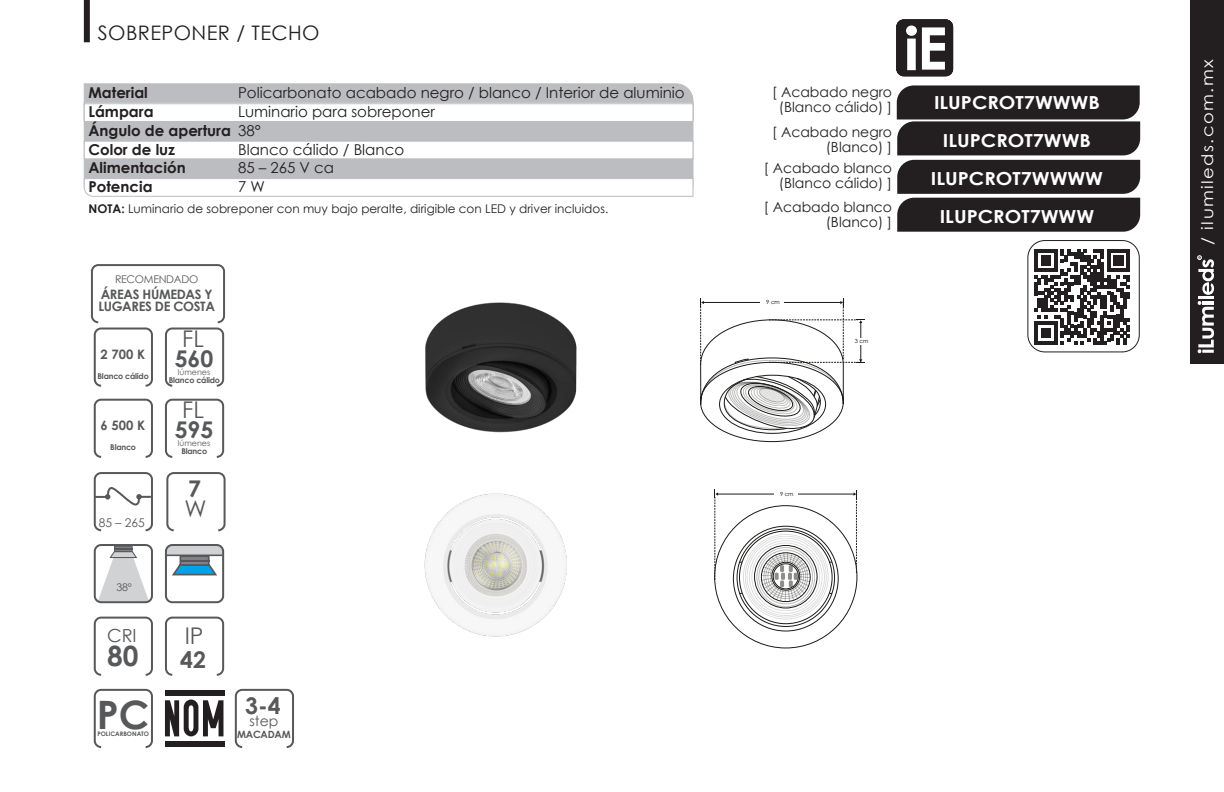
<style>
.page{position:relative;width:1224px;height:792px;background:#fff}
.page>*{position:absolute;margin:0;border:0;box-sizing:border-box;transform-origin:0 0}
.t1{font:700 39.2px "Century Gothic";color:#57585a}
.t2{font:700 28px "Century Gothic";color:#57585a}
.t3{font:700 23px "Century Gothic";color:#57585a}
.t4{font:23px "Century Gothic";color:#57585a}
.t5{font:20px "Century Gothic";letter-spacing:.02em;color:#231f20}
.t6{font:700 18px/38px "Century Gothic";color:#fff;text-align:center;scale:1.1 1}
.t7{font:18px "Century Gothic";color:#57585a}
.t8{font:16px "Century Gothic";letter-spacing:.08em;color:#fff;scale:1.12 1}
.t9{font:15px/18.8px "Century Gothic";color:#231f20}
.t10{font:700 15px/18.8px "Century Gothic";color:#231f20}
.t11{font:14px/15px "Century Gothic";color:#231f20;text-align:right}
.t12{font:14px "Century Gothic";color:#57585a}
.t13{font:700 13px/12px "Century Gothic";letter-spacing:-.025em;color:#57585a}
.t14{font:12px "Century Gothic";color:#231f20}
.t15{font:12px "Century Gothic";color:#57585a}
.t16{font:10.6px "Century Gothic";letter-spacing:-.025em;color:#57585a}
.t17{font:700 10px "Century Gothic";letter-spacing:-.025em;color:#57585a}
.t18{font:700 8px "Century Gothic";letter-spacing:-.025em;color:#57585a}
.t19{font:8px "Century Gothic";color:#57585a}
.t20{font:700 6.2px "Century Gothic";color:#57585a}
.t21{font:5.6px "Century Gothic";color:#050504}
.s1{font-weight:700}
</style>
<div class="page">
<div style="left:1190px;top:0;width:34px;height:364px;background:#231f20"></div>
<hr style="left:1198px;top:296px;width:16px;height:3px;background:#fff">
<svg style="left:1198px;top:301px;width:16px;height:52px"></svg>
<svg style="left:1197px;top:255px;width:17px;height:40px"></svg>
<div style="left:84px;top:0;width:6px;height:42px;background:#231f20"></div>
<div style="left:165px;top:617px;width:59px;height:59px;border:2px solid #57585a;border-radius:6px"></div>
<div style="left:94px;top:472px;width:59px;height:59px;border:2px solid #57585a;border-radius:6px"></div>
<svg style="left:93px;top:486px;width:60px;height:21px"></svg>
<svg style="left:168px;top:547px;width:53px;height:28px"></svg>
<hr style="left:180px;top:560px;width:30px;height:1px;background:#57585a">
<div style="left:165px;top:544px;width:59px;height:59px;border:2px solid #57585a;border-radius:6px"></div>
<hr style="left:167px;top:555px;width:55px;height:1px;background:#57585a">
<div style="left:165px;top:691px;width:59px;height:5px;background:#231f20"></div>
<div style="left:165px;top:741px;width:59px;height:5px;background:#231f20"></div>
<svg style="left:165px;top:700px;width:58px;height:36px"></svg>
<div style="left:94px;top:617px;width:59px;height:59px;border:2px solid #57585a;border-radius:6px"></div>
<div style="left:94px;top:689px;width:59px;height:59px;border:2px solid #57585a;border-radius:6px"></div>
<svg style="left:98px;top:547px;width:51px;height:53px"></svg>
<div style="left:94px;top:544px;width:59px;height:59px;border:2px solid #57585a;border-radius:6px"></div>
<img style="left:425px;top:302px;width:152px;height:131px">
<svg style="left:700px;top:298px;width:165px;height:134px"></svg>
<div style="left:849px;top:338px;width:23px;height:7px;background:#fff"></div>
<img style="left:424px;top:493px;width:143px;height:144px">
<div style="left:747px;top:538px;width:78px;height:78px;border:1px solid #1b1b19;border-radius:50%"></div>
<div style="left:749px;top:540px;width:73px;height:73px;border:1px solid #1b1b19;border-radius:50%"></div>
<div style="left:752px;top:543px;width:68px;height:68px;border:1px solid #1b1b19;border-radius:50%"></div>
<div style="left:757px;top:547px;width:58px;height:60px;border:1px solid #1b1b19;border-radius:50%"></div>
<div style="left:759px;top:550px;width:54px;height:54px;border:1px solid #1b1b19;border-radius:50%"></div>
<div style="left:754px;top:545px;width:63px;height:63px;border:1px solid #1b1b19;border-radius:50%"></div>
<svg style="left:761px;top:553px;width:49px;height:49px"></svg>
<hr style="left:717px;top:494px;width:138px;height:1px;background:#1b1b19">
<svg style="left:854px;top:490px;width:3px;height:83px"></svg>
<svg style="left:715px;top:492px;width:3px;height:88px"></svg>
<div style="left:774px;top:491px;width:24px;height:6px;background:#fff"></div>
<div style="left:235px;top:689px;width:59px;height:59px;border:2px solid #57585a;border-radius:6px"></div>
<div style="left:94px;top:328px;width:59px;height:59px;border:2px solid #57585a;border-radius:6px"></div>
<div style="left:165px;top:328px;width:59px;height:59px;border:2px solid #57585a;border-radius:6px"></div>
<div style="left:94px;top:399px;width:59px;height:59px;border:2px solid #57585a;border-radius:6px"></div>
<div style="left:165px;top:399px;width:59px;height:59px;border:2px solid #57585a;border-radius:6px"></div>
<div style="left:166px;top:472px;width:60px;height:59px;border:2px solid #57585a;border-radius:6px"></div>
<div style="left:91px;top:264px;width:134px;height:59px;border:2px solid #57585a;border-radius:6px"></div>
<div style="left:1027px;top:240px;width:113px;height:112px;border:1px solid #231f20;border-radius:17px"></div>
<svg style="left:1034px;top:249px;width:96px;height:96px"></svg>
<div style="left:896px;top:20px;width:57px;height:56px;background:#231f20;border-radius:7px"></div>
<svg style="left:906px;top:26px;width:39px;height:44px"></svg>
<svg style="left:897px;top:85px;width:243px;height:147px;background:#363233"></svg>
<div style="left:83px;top:83px;width:611px;height:95px;background:#bcbdc0"></div>
<div style="left:84px;top:102px;width:609px;height:19px;background:#c3c4c6"></div>
<div style="left:84px;top:141px;width:609px;height:18px;background:#fff;border:1px solid #bcbdc0"></div>
<svg style="left:83px;top:178px;width:611px;height:19px"></svg>
<div style="left:84px;top:103px;width:609px;height:19px;background:#fff;border:1px solid #bcbdc0"></div>
<h3 class="t5" style="left:98px;top:21px;width:223px">SOBREPONER / TECHO</h3>
<p class="t10" style="left:88px;top:83px;width:144px">Material<br>Lámpara<br>Ángulo de apertura<br>Color de luz<br>Alimentación<br>Potencia</p>
<p class="t9" style="left:238px;top:83px;width:448px">Policarbonato acabado negro / blanco / Interior de aluminio<br>Luminario para sobreponer<br>38°<br>Blanco cálido / Blanco<br>85 – 265 V ca<br>7 W</p>
<p class="t14" style="left:88px;top:202px;width:521px"><span class="s1">NOTA:</span> Luminario de sobreponer con muy bajo peralte, dirigible con LED y driver incluidos.</p>
<p class="t16" style="left:115px;top:273px;width:85px">RECOMENDADO</p>
<p class="t13" style="left:98px;top:288px;width:118px">ÁREAS HÚMEDAS Y<br>LUGARES DE COSTA</p>
<p class="t13" style="left:101px;top:348px;width:46px">2 700 K</p>
<p class="t18" style="left:98px;top:371px;width:53px">Blanco cálido</p>
<p class="t13" style="left:101px;top:419px;width:46px">6 500 K</p>
<p class="t18" style="left:110px;top:442px;width:27px">Blanco</p>
<p class="t15" style="left:99px;top:515px;width:47px">85 – 265</p>
<h3 class="t4" style="left:182px;top:325px;width:23px">FL</h3>
<h3 class="t3" style="left:175px;top:344px;width:40px">560</h3>
<p class="t19" style="left:178px;top:367px;width:34px">lúmenes</p>
<p class="t18" style="left:169px;top:375px;width:53px">Blanco cálido</p>
<h3 class="t4" style="left:182px;top:396px;width:23px">FL</h3>
<h3 class="t3" style="left:175px;top:415px;width:40px">595</h3>
<p class="t19" style="left:178px;top:438px;width:34px">lúmenes</p>
<p class="t18" style="left:181px;top:446px;width:27px">Blanco</p>
<h3 class="t3" style="left:188px;top:475px;width:14px">7</h3>
<h3 class="t4" style="left:184px;top:495px;width:24px">W</h3>
<p class="t16" style="left:117px;top:581px;width:17px">38º</p>
<p class="t7" style="left:107px;top:624px;width:31px">CRI</p>
<h2 class="t2" style="left:107px;top:638px;width:33px">80</h2>
<h1 class="t1" style="left:97px;top:690px;width:54px">PC</h1>
<p class="t20" style="left:97px;top:730px;width:53px">POLICARBONATO</p>
<h3 class="t4" style="left:185px;top:621px;width:20px">IP</h3>
<h3 class="t3" style="left:180px;top:645px;width:27px">42</h3>
<h3 class="t3" style="left:245px;top:691px;width:37px">3-4</h3>
<p class="t12" style="left:250px;top:712px;width:30px">step</p>
<p class="t17" style="left:237px;top:728px;width:55px">MACADAM</p>
<p class="t11" style="left:772px;top:84px;width:121px;text-align:center">[ Acabado negro (Blanco cálido) ]</p>
<p class="t11" style="left:772px;top:124px;width:121px">[ Acabado negro (Blanco) ]</p>
<p class="t11" style="left:764px;top:160px;width:130px">[ Acabado blanco (Blanco cálido) ]</p>
<p class="t11" style="left:764px;top:199px;width:130px">[ Acabado blanco (Blanco) ]</p>
<p class="t21" style="left:766px;top:298px;width:15px">9 cm</p>
<p class="t21" style="left:855px;top:337px;width:15px">3 cm</p>
<p class="t6" style="left:931px;top:83px;width:158px">ILUPCROT7WWWB<br>ILUPCROT7WWB<br>ILUPCROT7WWWW<br>ILUPCROT7WWW</p>
<p class="t21" style="left:780px;top:490px;width:15px">9 cm</p>
<p class="t8" style="left:1198px;top:245px;width:167px;rotate:-90deg">/ ilumileds.com.mx</p>
</div>
